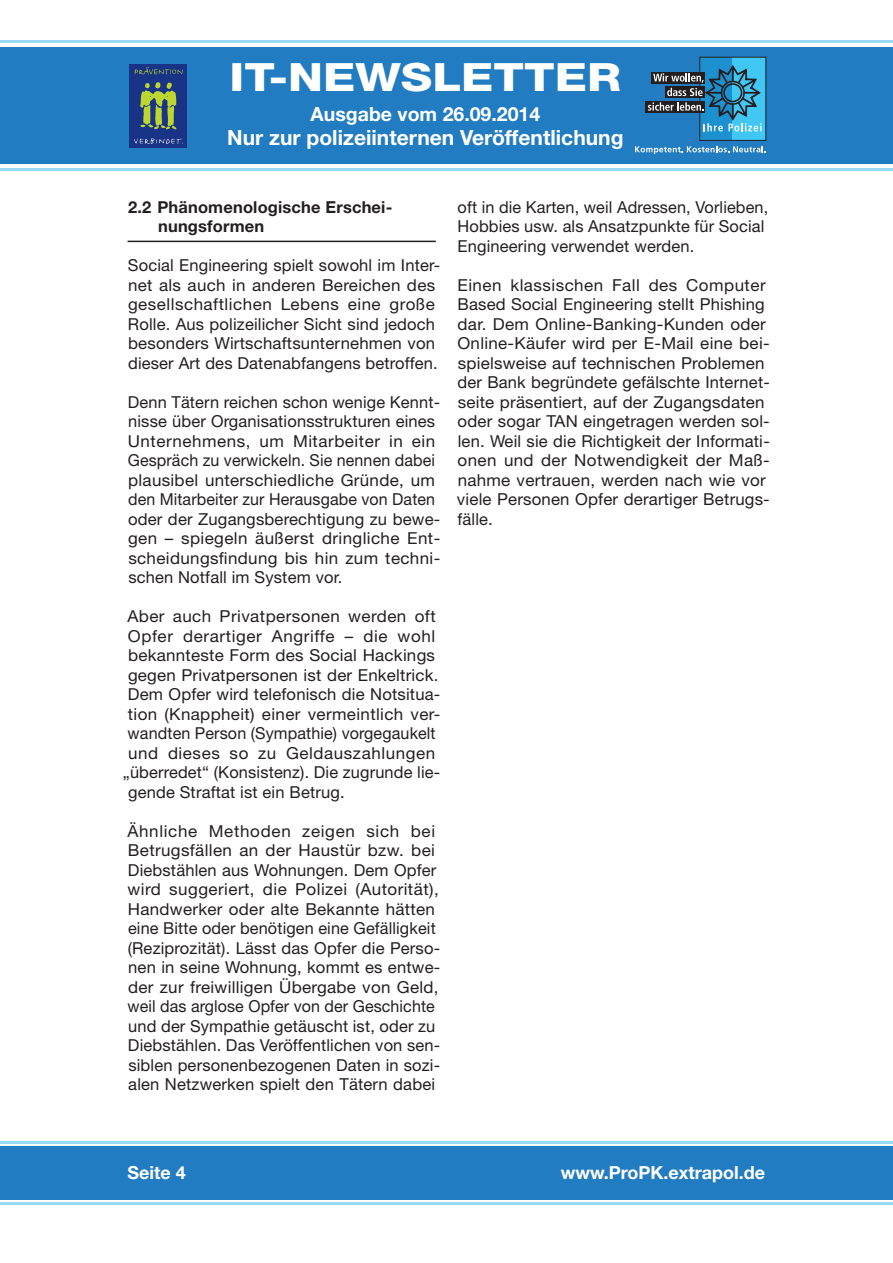
<style>
.page{position:relative;width:893px;height:1263px;background:#fff}
.page>*{position:absolute;margin:0;border:0;box-sizing:border-box;transform-origin:0 0}
.t1{font:800 39px "Helvetica Neue LT Pro";color:#fff;scale:1.21 1}
.t2{font:700 21px "Helvetica Neue LT Pro";color:#fff}
.t3{font:700 19.5px "Helvetica Neue LT Pro";color:#fff}
.t4{font:700 18px "Helvetica Neue LT Pro";color:#fff}
.t5{font:16.5px/19.5px "Helvetica Neue LT Pro";letter-spacing:.01em;color:#231f20}
.t6{font:16.5px "Helvetica Neue LT Pro";letter-spacing:.035em;color:#231f20}
.t7{font:700 16.5px/19.5px "Helvetica Neue LT Pro";letter-spacing:.01em;color:#231f20}
</style>
<div class="page">
<hr style="left:0;top:40px;width:893px;height:2px;background:#99dbf8">
<hr style="left:0;top:168px;width:893px;height:3px;background:#99dbf8">
<hr style="left:0;top:1141px;width:893px;height:3px;background:#99dbf8">
<hr style="left:0;top:1202px;width:893px;height:2px;background:#99dbf8">
<div style="left:0;top:47px;width:893px;height:116px;background:#227cc1"></div>
<div style="left:0;top:1146px;width:893px;height:53px;background:#227cc1"></div>
<svg style="left:635px;top:146px;width:130px;height:7px"></svg>
<div style="left:700px;top:57px;width:33px;height:83px;background:#1d90d0"></div>
<div style="left:733px;top:57px;width:33px;height:83px;background:#40c7f4"></div>
<div style="left:700px;top:57px;width:66px;height:84px;border:1px solid #231f20"></div>
<svg style="left:646px;top:101px;width:2px;height:12px"></svg>
<svg style="left:648px;top:63px;width:114px;height:68px"></svg>
<div style="left:130px;top:64px;width:57px;height:83px;background:#193487"></div>
<svg style="left:140px;top:82px;width:37px;height:47px"></svg>
<svg style="left:134px;top:138px;width:49px;height:6px"></svg>
<svg style="left:135px;top:67px;width:48px;height:7px"></svg>
<hr style="left:128px;top:241px;width:308px;height:1px;background:#231f20">
<h1 class="t1" style="left:230px;top:54px;width:325px">IT-NEWSLETTER</h1>
<p class="t3" style="left:310px;top:102px;width:231px">Ausgabe vom 26.09.2014</p>
<p class="t2" style="left:227px;top:124px;width:398px">Nur zur polizeiinternen Veröffentlichung</p>
<p class="t7" style="left:158px;top:196px;width:236px;text-indent:-30px">2.2 Phänomenologische Erschei&shy;nungsformen</p>
<p class="t5" style="left:128px;top:255px;width:314px">Social Engineering spielt sowohl im Inter&shy;net als auch in anderen Bereichen des gesellschaftlichen Lebens eine große Rolle. Aus polizeilicher Sicht sind jedoch besonders Wirtschaftsunternehmen von dieser Art des Datenabfangens betroffen.</p>
<p class="t5" style="left:128px;top:392px;width:314px">Denn Tätern reichen schon wenige Kennt&shy;nisse über Organisationsstrukturen eines Unternehmens, um Mitarbeiter in ein Gespräch zu verwickeln. Sie nennen dabei plausibel unterschiedliche Gründe, um den Mitarbeiter zur Herausgabe von Daten oder der Zugangsberechtigung zu bewe&shy;gen – spiegeln äußerst dringliche Ent&shy;scheidungsfindung bis hin zum techni&shy;schen Notfall im System vor.</p>
<p class="t5" style="left:127px;top:606px;width:310px">Aber auch Privatpersonen werden oft</p>
<p class="t6" style="left:128px;top:626px;width:309px">Opfer derartiger Angriffe – die wohl</p>
<p class="t5" style="left:128px;top:645px;width:308px">bekannteste Form des Social Hackings</p>
<p class="t5" style="left:128px;top:665px;width:312px">gegen Privatpersonen ist der Enkeltrick.</p>
<p class="t5" style="left:128px;top:684px;width:314px">Dem Opfer wird telefonisch die Notsitua-</p>
<p class="t5" style="left:128px;top:704px;width:314px">tion (Knappheit) einer vermeintlich ver-</p>
<p class="t5" style="left:128px;top:723px;width:310px">wandten Person (Sympathie) vorgegaukelt</p>
<p class="t6" style="left:128px;top:743px;width:309px">und dieses so zu Geldauszahlungen</p>
<p class="t5" style="left:123px;top:762px;width:319px">„überredet“ (Konsistenz). Die zugrunde lie-</p>
<p class="t5" style="left:128px;top:782px;width:218px">gende Straftat ist ein Betrug.</p>
<p class="t5" style="left:127px;top:821px;width:314px">Ähnliche Methoden zeigen sich bei Betrugsfällen an der Haustür bzw. bei Diebstählen aus Wohnungen. Dem Opfer wird suggeriert, die Polizei (Autorität), Handwerker oder alte Bekannte hätten eine Bitte oder benötigen eine Gefälligkeit (Reziprozität). Lässt das Opfer die Perso&shy;nen in seine Wohnung, kommt es entwe&shy;der zur freiwilligen Übergabe von Geld, weil das arglose Opfer von der Geschichte und der Sympathie getäuscht ist, oder zu Diebstählen. Das Veröffentlichen von sen&shy;siblen personenbezogenen Daten in sozi&shy;alen Netzwerken spielt den Tätern dabei</p>
<p class="t5" style="left:457px;top:197px;width:312px">oft in die Karten, weil Adressen, Vorlieben,<br>Hobbies usw. als Ansatzpunkte für Social<br>Engineering verwendet werden.</p>
<p class="t5" style="left:457px;top:275px;width:314px">Einen klassischen Fall des Computer Based Social Engineering stellt Phishing dar. Dem Online-Banking-Kunden oder Online-Käufer wird per E-Mail eine bei&shy;spielsweise auf technischen Problemen der Bank begründete gefälschte Internet&shy;seite präsentiert, auf der Zugangsdaten oder sogar TAN eingetragen werden sol&shy;len. Weil sie die Richtigkeit der Informati&shy;onen und der Notwendigkeit der Maß&shy;nahme vertrauen, werden nach wie vor viele Personen Opfer derartiger Betrugs&shy;fälle.</p>
<p class="t4" style="left:128px;top:1161px;width:60px">Seite 4</p>
<p class="t4" style="left:561px;top:1161px;width:206px">www.ProPK.extrapol.de</p>
</div>
